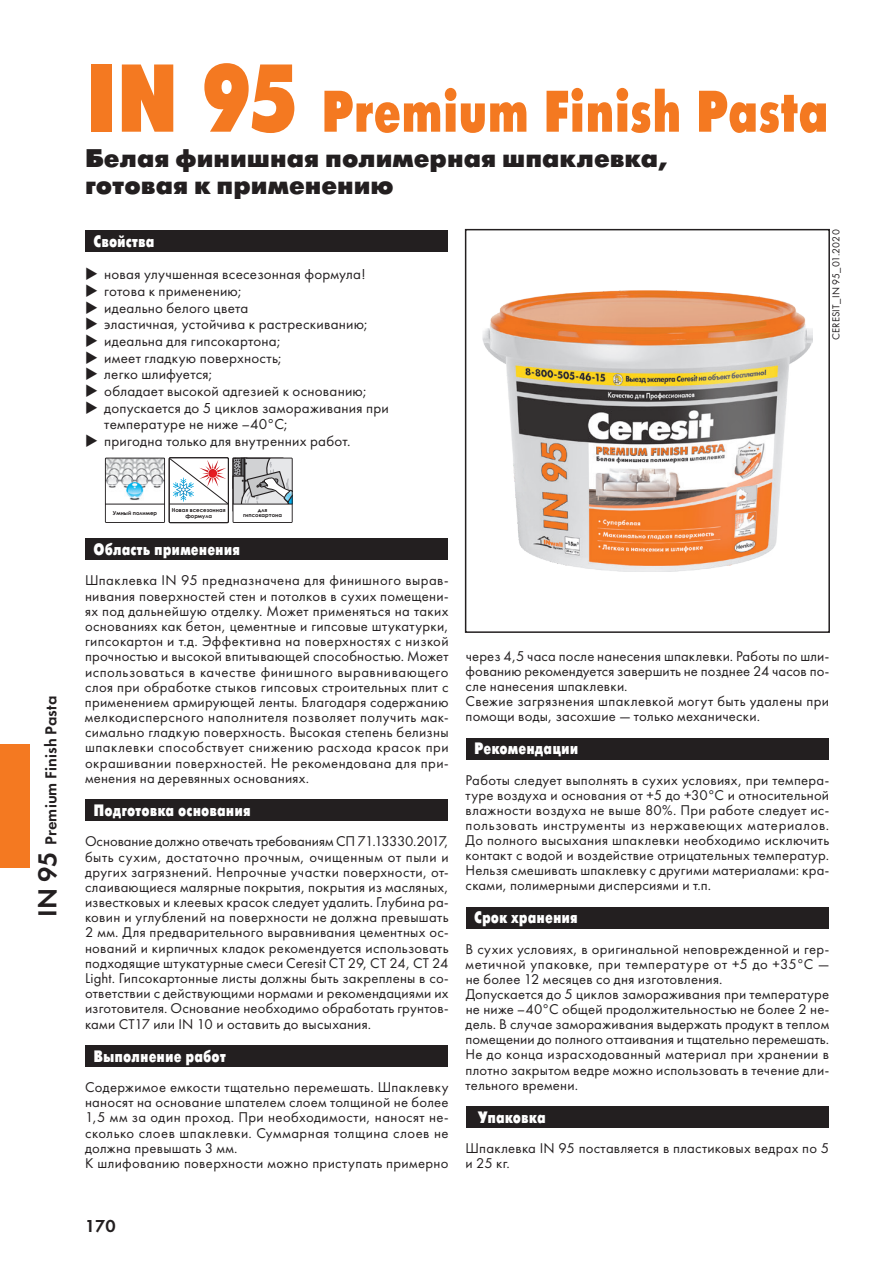
<style>
.page{position:relative;width:893px;height:1263px;background:#fff}
.page>*{position:absolute;margin:0;border:0;box-sizing:border-box;transform-origin:0 0}
.t1{font:58.5px "Futura Futuris Cond Extra Bold C";letter-spacing:-.01em;color:#f47921}
.t2{font:25.5px/27px "Futura Futuris Black C";color:#231f20}
.t3{font:18px "Futura Demi C";color:#231f20}
.t4{font:16.5px "Futura Futuris Cond Extra Bold C";color:#fff}
.t5{font:16.5px "Futura Demi C";letter-spacing:.005em;color:#231f20}
.t6{font:15px/16.6px "Futura Book C";letter-spacing:.015em;color:#231f20}
.t7{font:14.7px/15.1px "Futura Book C";letter-spacing:.015em;color:#231f20}
.t8{font:10.5px "Futura Book C";letter-spacing:.015em;color:#231f20}
.t9{font:700 5.4px/5.4px "Century Gothic";color:#231f20;text-align:center}
.s1{font-size:27px}
.s2{font-size:96px}
</style>
<div class="page">
<div style="left:85px;top:230px;width:363px;height:22px;background:#231f20"></div>
<div style="left:85px;top:538px;width:363px;height:22px;background:#231f20"></div>
<div style="left:85px;top:799px;width:363px;height:22px;background:#231f20"></div>
<div style="left:85px;top:1045px;width:363px;height:22px;background:#231f20"></div>
<div style="left:466px;top:737px;width:362px;height:22px;background:#231f20"></div>
<div style="left:466px;top:906px;width:362px;height:22px;background:#231f20"></div>
<div style="left:466px;top:1106px;width:362px;height:22px;background:#231f20"></div>
<svg style="left:105px;top:457px;width:188px;height:66px"></svg>
<div style="left:0;top:744px;width:30px;height:124px;background:#f47921"></div>
<img style="left:482px;top:290px;width:331px;height:281px">
<div style="left:465px;top:229px;width:365px;height:404px;border:2px solid #231f20"></div>
<p class="t5" style="left:41px;top:917px;width:222px;rotate:-90deg"><span class="s1">IN 95</span> Premium Finish Pasta</p>
<h1 class="t1" style="left:85px;top:80px;width:746px"><span class="s2">IN 95</span> Premium Finish Pasta</h1>
<h2 class="t2" style="left:85px;top:145px;width:584px">Белая финишная полимерная шпаклевка, готовая к применению</h2>
<p class="t4" style="left:94px;top:233px;width:62px">Свойства</p>
<p class="t6" style="left:104px;top:266px;width:286px">новая улучшенная всесезонная формула! готова к применению;<br>идеально белого цвета<br>эластичная, устойчива к растрескиванию; идеальна для гипсокартона;<br>имеет гладкую поверхность;<br>легко шлифуется;<br>обладает высокой адгезией к основанию; допускается до 5 циклов замораживания при температуре не ниже –40°C;<br>пригодна только для внутренних работ.</p>
<p class="t8" style="left:830px;top:340px;width:112px;rotate:-90deg">CERESIT_IN 95_01.2020</p>
<p class="t9" style="left:113px;top:510px;width:46px">Умный полимер</p>
<p class="t9" style="left:172px;top:507px;width:55px">Новая всесезонная формула</p>
<p class="t9" style="left:243px;top:507px;width:40px">для гипсокартона</p>
<p class="t4" style="left:94px;top:540px;width:148px">Область применения</p>
<p class="t7" style="left:85px;top:573px;width:365px;text-align:justify">Шпаклевка IN 95 предназначена для финишного вырав&shy;нивания поверхностей стен и потолков в сухих помещени&shy;ях под дальнейшую отделку. Может применяться на таких основаниях как бетон, цементные и гипсовые штукатурки, гипсокартон и т.д. Эффективна на поверхностях с низкой прочностью и высокой впитывающей способностью. Может использоваться в качестве финишного выравнивающего слоя при обработке стыков гипсовых строительных плит с применением армирующей ленты. Благодаря содержанию мелкодисперсного наполнителя позволяет получить мак&shy;симально гладкую поверхность. Высокая степень белизны шпаклевки способствует снижению расхода красок при окрашивании поверхностей. Не рекомендована для при&shy;менения на деревянных основаниях.</p>
<p class="t4" style="left:94px;top:801px;width:159px">Подготовка основания</p>
<p class="t7" style="left:85px;top:834px;width:365px;text-align:justify">Основание должно отвечать требованиям СП 71.13330.2017, быть сухим, достаточно прочным, очищенным от пыли и других загрязнений. Непрочные участки поверхности, от&shy;слаивающиеся малярные покрытия, покрытия из масляных, известковых и клеевых красок следует удалить. Глубина ра&shy;ковин и углублений на поверхности не должна превышать 2 мм. Для предварительного выравнивания цементных ос&shy;нований и кирпичных кладок рекомендуется использовать подходящие штукатурные смеси Ceresit CT 29, CT 24, CT 24<br>Light. Гипсокартонные листы должны быть закреплены в со&shy;ответствии с действующими нормами и рекомендациями их изготовителя. Основание необходимо обработать грунтов&shy;ками СТ17 или IN 10 и оставить до высыхания.</p>
<p class="t4" style="left:94px;top:1047px;width:134px">Выполнение работ</p>
<p class="t7" style="left:85px;top:1080px;width:365px">Содержимое емкости тщательно перемешать. Шпаклевку наносят на основание шпателем слоем толщиной не более 1,5 мм за один проход. При необходимости, наносят не&shy;сколько слоев шпаклевки. Суммарная толщина слоев не должна превышать 3 мм.<br>К шлифованию поверхности можно приступать примерно</p>
<p class="t7" style="left:466px;top:649px;width:365px">через 4,5 часа после нанесения шпаклевки. Работы по шли&shy;фованию рекомендуется завершить не позднее 24 часов по&shy;сле нанесения шпаклевки.<br>Свежие загрязнения шпаклевкой могут быть удалены при помощи воды, засохшие — только механически.</p>
<p class="t4" style="left:474px;top:740px;width:106px">Рекомендации</p>
<p class="t7" style="left:466px;top:772px;width:365px;text-align:justify">Работы следует выполнять в сухих условиях, при темпера&shy;туре воздуха и основания от +5 до +30°C и относительной влажности воздуха не выше 80%. При работе следует ис&shy;пользовать инструменты из нержавеющих материалов.<br>До полного высыхания шпаклевки необходимо исключить контакт с водой и воздействие отрицательных температур.<br>Нельзя смешивать шпаклевку с другими материалами: кра&shy;сками, полимерными дисперсиями и т.п.</p>
<p class="t4" style="left:474px;top:909px;width:105px">Срок хранения</p>
<p class="t7" style="left:466px;top:941px;width:365px">В сухих условиях, в оригинальной неповрежденной и гер&shy;метичной упаковке, при температуре от +5 до +35°С — не -более 12 месяцев со дня изготовления.<br>Допускается до 5 циклов замораживания при температуре не ниже –40°C общей продолжительностью не более 2 не&shy;дель. В случае замораживания выдержать продукт в теплом помещении до полного оттаивания и тщательно перемешать.<br>Не до конца израсходованный материал при хранении в плотно закрытом ведре можно использовать в течение дли&shy;тельного времени.</p>
<p class="t4" style="left:478px;top:1108px;width:69px">Упаковка</p>
<p class="t7" style="left:466px;top:1141px;width:365px">Шпаклевка IN 95 поставляется в пластиковых ведрах по 5 и 25 кг.</p>
<p class="t3" style="left:85px;top:1215px;width:32px">170</p>
</div>
